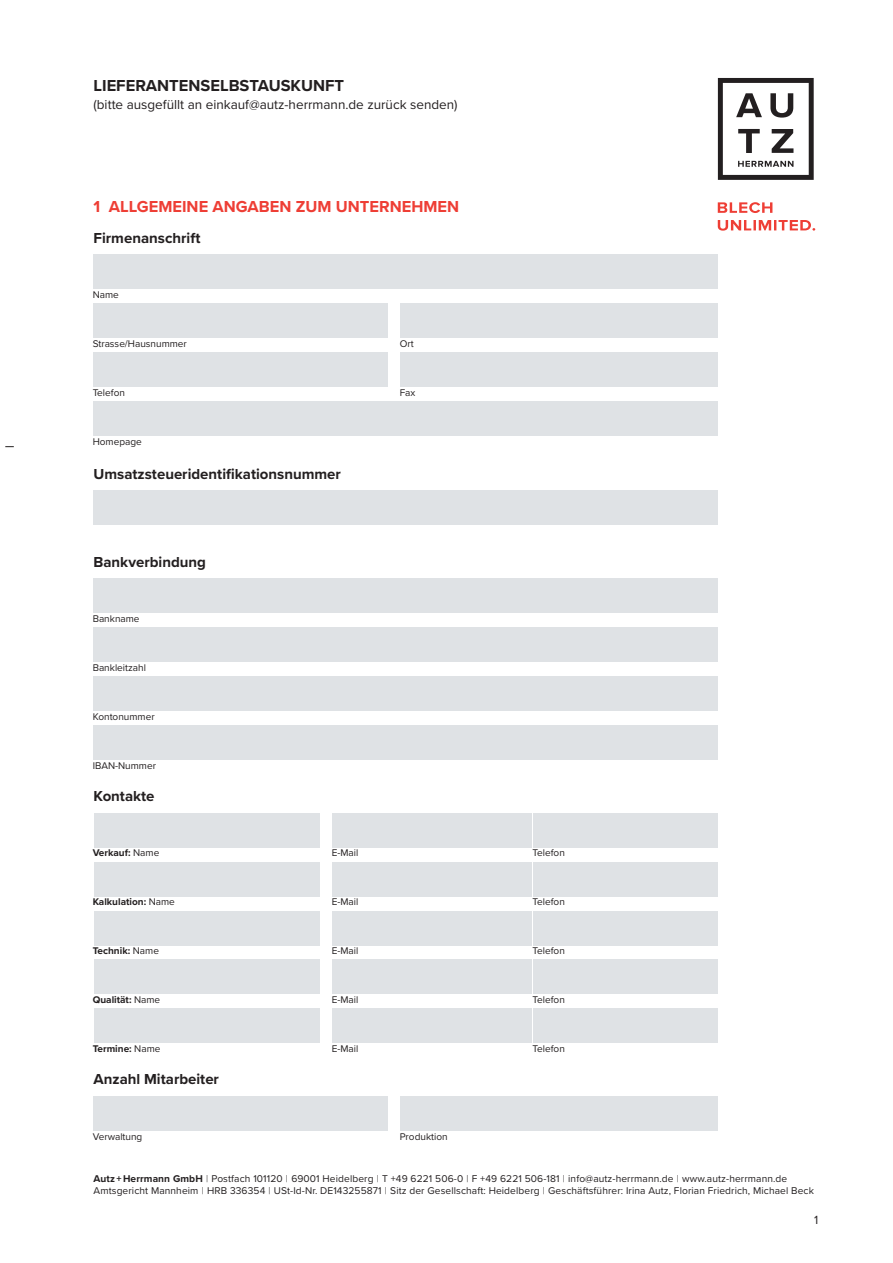
<style>
.page{position:relative;width:893px;height:1263px;background:#fff}
.page>*{position:absolute;margin:0;border:0;box-sizing:border-box;transform-origin:0 0}
.t1{font:700 16.5px "Proxima Nova";color:#ee3e35}
.t2{font:700 16.5px "Proxima Nova";color:#231f20}
.t3{font:700 15px "Proxima Nova";color:#231f20}
.t4{font:13.5px "Proxima Nova";color:#231f20}
.t5{font:12.3px "Proxima Nova";color:#231f20}
.t6{font:10.2px/12.5px "Proxima Nova";letter-spacing:.01em;color:#231f20}
.t7{font:10.05px "Proxima Nova";color:#231f20}
.t8{font:700 10.05px "Proxima Nova";color:#231f20}
.s1{font-weight:400}
.s2{font-weight:700}
.s3{font-weight:300}
</style>
<div class="page">
<svg style="left:718px;top:78px;width:96px;height:102px"></svg>
<svg style="left:718px;top:220px;width:97px;height:11px"></svg>
<svg style="left:718px;top:202px;width:54px;height:11px"></svg>
<div style="left:94px;top:255px;width:624px;height:34px;background:#dfe2e5"></div>
<div style="left:94px;top:304px;width:294px;height:34px;background:#dfe2e5"></div>
<div style="left:94px;top:353px;width:294px;height:34px;background:#dfe2e5"></div>
<div style="left:94px;top:402px;width:624px;height:34px;background:#dfe2e5"></div>
<div style="left:401px;top:304px;width:317px;height:34px;background:#dfe2e5"></div>
<div style="left:401px;top:353px;width:317px;height:34px;background:#dfe2e5"></div>
<div style="left:94px;top:491px;width:624px;height:34px;background:#dfe2e5"></div>
<div style="left:94px;top:579px;width:624px;height:34px;background:#dfe2e5"></div>
<div style="left:94px;top:628px;width:624px;height:34px;background:#dfe2e5"></div>
<div style="left:94px;top:677px;width:624px;height:34px;background:#dfe2e5"></div>
<div style="left:94px;top:725px;width:624px;height:34px;background:#dfe2e5"></div>
<div style="left:94px;top:813px;width:225px;height:34px;background:#dfe2e5"></div>
<div style="left:533px;top:813px;width:185px;height:34px;background:#dfe2e5"></div>
<div style="left:332px;top:813px;width:199px;height:34px;background:#dfe2e5"></div>
<div style="left:94px;top:862px;width:225px;height:34px;background:#dfe2e5"></div>
<div style="left:533px;top:862px;width:185px;height:34px;background:#dfe2e5"></div>
<div style="left:332px;top:862px;width:199px;height:34px;background:#dfe2e5"></div>
<div style="left:94px;top:911px;width:225px;height:34px;background:#dfe2e5"></div>
<div style="left:533px;top:911px;width:185px;height:34px;background:#dfe2e5"></div>
<div style="left:332px;top:911px;width:199px;height:34px;background:#dfe2e5"></div>
<div style="left:94px;top:960px;width:225px;height:34px;background:#dfe2e5"></div>
<div style="left:533px;top:960px;width:185px;height:34px;background:#dfe2e5"></div>
<div style="left:332px;top:960px;width:199px;height:34px;background:#dfe2e5"></div>
<div style="left:94px;top:1009px;width:225px;height:34px;background:#dfe2e5"></div>
<div style="left:533px;top:1009px;width:185px;height:34px;background:#dfe2e5"></div>
<div style="left:332px;top:1009px;width:199px;height:34px;background:#dfe2e5"></div>
<div style="left:94px;top:1096px;width:294px;height:34px;background:#dfe2e5"></div>
<div style="left:401px;top:1096px;width:317px;height:34px;background:#dfe2e5"></div>
<h1 class="t2" style="left:94px;top:73px;width:252px">LIEFERANTENSELBSTAUSKUNFT</h1>
<h3 class="t4" style="left:94px;top:94px;width:366px">(bitte ausgefüllt an einkauf@autz-herrmann.de zurück senden)</h3>
<h1 class="t1" style="left:94px;top:195px;width:367px">1 ALLGEMEINE ANGABEN ZUM UNTERNEHMEN</h1>
<h2 class="t3" style="left:94px;top:226px;width:108px">Firmenanschrift</h2>
<p class="t7" style="left:93px;top:287px;width:28px">Name</p>
<p class="t7" style="left:93px;top:336px;width:96px">Strasse/Hausnummer</p>
<p class="t7" style="left:93px;top:385px;width:34px">Telefon</p>
<p class="t7" style="left:93px;top:434px;width:51px">Homepage</p>
<h2 class="t3" style="left:94px;top:462px;width:249px">Umsatzsteueridentifikationsnummer</h2>
<h2 class="t3" style="left:94px;top:550px;width:114px">Bankverbindung</h2>
<p class="t7" style="left:93px;top:611px;width:48px">Bankname</p>
<p class="t7" style="left:93px;top:660px;width:55px">Bankleitzahl</p>
<p class="t7" style="left:93px;top:709px;width:63px">Kontonummer</p>
<p class="t7" style="left:93px;top:758px;width:65px">IBAN-Nummer</p>
<h2 class="t3" style="left:94px;top:785px;width:63px">Kontakte</h2>
<p class="t7" style="left:400px;top:336px;width:15px">Ort</p>
<p class="t7" style="left:400px;top:385px;width:17px">Fax</p>
<p class="t8" style="left:93px;top:845px;width:68px">Verkauf: <span class="s1">Name</span></p>
<p class="t7" style="left:332px;top:845px;width:28px">E-Mail</p>
<p class="t7" style="left:533px;top:845px;width:34px">Telefon</p>
<p class="t8" style="left:93px;top:894px;width:84px">Kalkulation: <span class="s1">Name</span></p>
<p class="t7" style="left:332px;top:894px;width:28px">E-Mail</p>
<p class="t7" style="left:533px;top:894px;width:34px">Telefon</p>
<p class="t8" style="left:93px;top:943px;width:68px">Technik: <span class="s1">Name</span></p>
<p class="t7" style="left:332px;top:943px;width:28px">E-Mail</p>
<p class="t7" style="left:533px;top:943px;width:34px">Telefon</p>
<p class="t8" style="left:93px;top:992px;width:69px">Qualität: <span class="s1">Name</span></p>
<p class="t7" style="left:332px;top:992px;width:28px">E-Mail</p>
<p class="t7" style="left:533px;top:992px;width:34px">Telefon</p>
<p class="t8" style="left:93px;top:1041px;width:69px">Termine: <span class="s1">Name</span></p>
<p class="t7" style="left:332px;top:1041px;width:28px">E-Mail</p>
<p class="t7" style="left:533px;top:1041px;width:34px">Telefon</p>
<h2 class="t3" style="left:94px;top:1068px;width:127px">Anzahl Mitarbeiter</h2>
<p class="t7" style="left:93px;top:1129px;width:51px">Verwaltung</p>
<p class="t7" style="left:400px;top:1129px;width:49px">Produktion</p>
<p class="t6" style="left:94px;top:1172px;width:722px"><span class="s2">Autz + Herrmann GmbH</span> <span class="s3">|</span> Postfach 101120 <span class="s3">|</span> 69001 Heidelberg <span class="s3">|</span> T +49 6221 506-0 <span class="s3">|</span> F +49 6221 506-181 <span class="s3">|</span> info@autz-herrmann.de <span class="s3">|</span> www.autz-herrmann.de<br>Amtsgericht Mannheim <span class="s3">|</span> HRB 336354 <span class="s3">|</span> USt-Id-Nr. DE143255871 <span class="s3">|</span> Sitz der Gesellschaft: Heidelberg <span class="s3">|</span> Geschäftsführer: Irina Autz, Florian Friedrich, Michael Beck</p>
<p class="t5" style="left:814px;top:1211px;width:6px">1</p>
</div>
